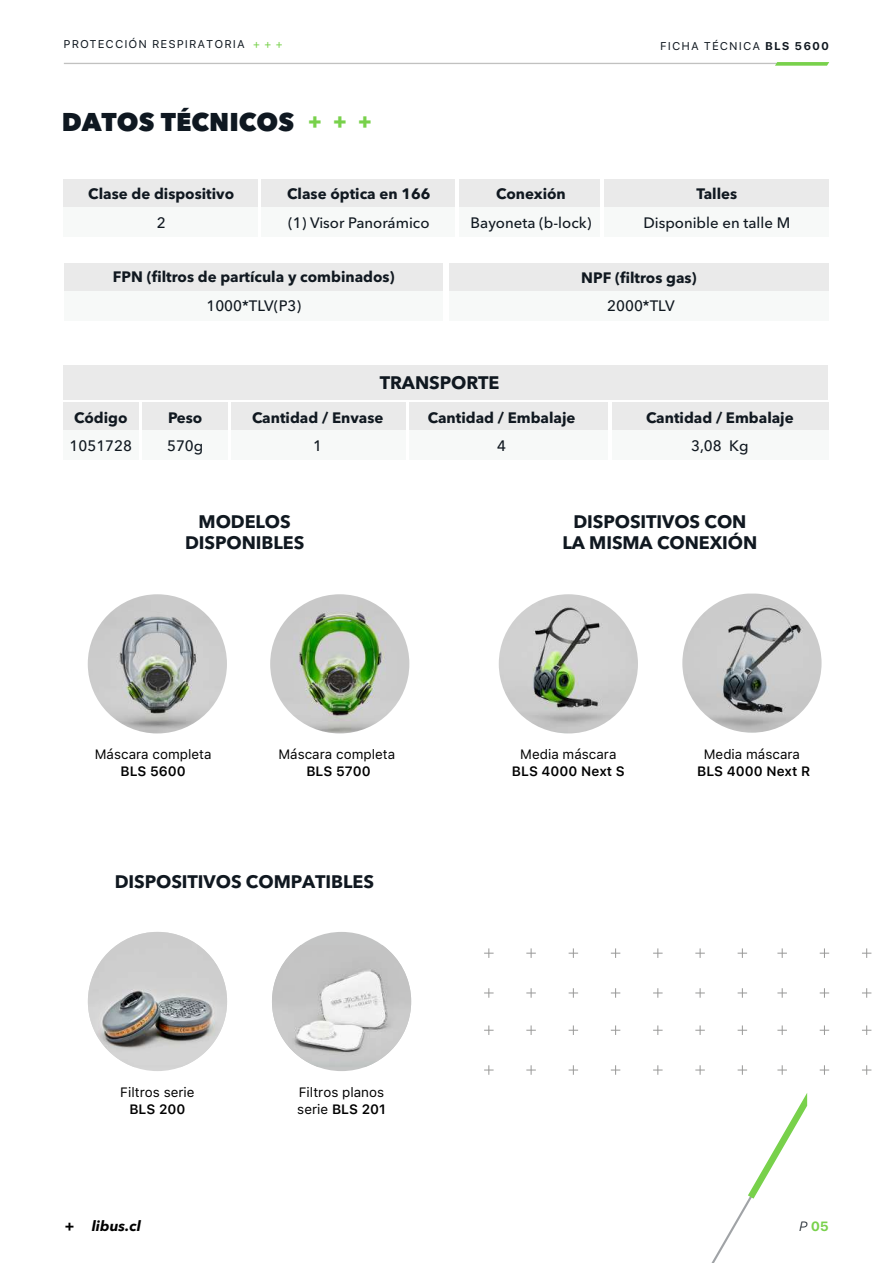
<style>
.page{position:relative;width:893px;height:1263px;background:#fff}
.page>*{position:absolute;margin:0;border:0;box-sizing:border-box;transform-origin:0 0}
.t1{font:800 25.5px "Avenir Next LT Pro";color:#0f1821}
.t2{font:700 18px/21.6px "Avenir Next LT Pro";letter-spacing:-.005em;color:#101820;text-align:center}
.t3{font:700 15px "Avenir Next LT Pro";color:#101820}
.t4{font:500 15px "Avenir Next LT Pro";color:#101820}
.t5{font:italic 700 14.4px "Avenir Next LT Pro";color:#000}
.t6{font:13.5px/16.5px "SF Pro Text";color:#000}
.t7{font:600 13.5px "SF Pro Text";color:#000}
.t8{font:700 13.35px "SF Pro Display";color:#78d14b}
.t9{font:11.25px "SF Pro Display";letter-spacing:.15em;color:#101820}
.s1{color:#78d14b}
.s2{font-weight:700}
.s3{font-family:"SF Pro Text";font-size:21px;color:#78d14b}
.s4{font-weight:600}
.s5{font-weight:300;font-style:italic;color:#101820}
</style>
<div class="page">
<div style="left:63px;top:365px;width:765px;height:34px;background:#eaeaea"></div>
<div style="left:65px;top:285px;width:378px;height:36px;background:#f7f9f8"></div>
<div style="left:449px;top:285px;width:380px;height:36px;background:#f7f9f8"></div>
<div style="left:64px;top:197px;width:194px;height:40px;background:#f7f9f8"></div>
<div style="left:262px;top:197px;width:193px;height:40px;background:#f7f9f8"></div>
<div style="left:459px;top:197px;width:141px;height:40px;background:#f7f9f8"></div>
<div style="left:605px;top:197px;width:224px;height:40px;background:#f7f9f8"></div>
<div style="left:64px;top:179px;width:194px;height:28px;background:#eaeaea"></div>
<div style="left:262px;top:179px;width:193px;height:28px;background:#eaeaea"></div>
<div style="left:65px;top:264px;width:378px;height:27px;background:#eaeaea"></div>
<div style="left:449px;top:264px;width:380px;height:27px;background:#eaeaea"></div>
<div style="left:459px;top:179px;width:141px;height:28px;background:#eaeaea"></div>
<div style="left:605px;top:179px;width:224px;height:28px;background:#eaeaea"></div>
<svg style="left:711px;top:1093px;width:96px;height:170px"></svg>
<div style="left:143px;top:421px;width:85px;height:39px;background:#f7f9f8"></div>
<div style="left:231px;top:421px;width:174px;height:39px;background:#f7f9f8"></div>
<div style="left:410px;top:421px;width:198px;height:39px;background:#f7f9f8"></div>
<div style="left:612px;top:421px;width:216px;height:39px;background:#f7f9f8"></div>
<div style="left:143px;top:403px;width:85px;height:27px;background:#eaeaea"></div>
<div style="left:231px;top:403px;width:174px;height:27px;background:#eaeaea"></div>
<div style="left:410px;top:403px;width:198px;height:27px;background:#eaeaea"></div>
<div style="left:612px;top:403px;width:216px;height:27px;background:#eaeaea"></div>
<div style="left:63px;top:421px;width:76px;height:39px;background:#f7f9f8"></div>
<div style="left:63px;top:403px;width:76px;height:27px;background:#eaeaea"></div>
<hr style="left:64px;top:63px;width:755px;height:1px;background:#c1c1c0">
<svg style="left:775px;top:62px;width:54px;height:4px"></svg>
<img style="left:88px;top:594px;width:139px;height:139px;border-radius:70px">
<img style="left:270px;top:594px;width:139px;height:139px;border-radius:70px">
<img style="left:499px;top:594px;width:139px;height:139px;border-radius:70px">
<img style="left:682px;top:594px;width:139px;height:139px;border-radius:69px">
<svg style="left:484px;top:948px;width:10px;height:10px"></svg>
<svg style="left:526px;top:948px;width:10px;height:10px"></svg>
<svg style="left:569px;top:948px;width:9px;height:10px"></svg>
<svg style="left:611px;top:948px;width:9px;height:10px"></svg>
<svg style="left:653px;top:948px;width:10px;height:10px"></svg>
<svg style="left:695px;top:948px;width:10px;height:10px"></svg>
<svg style="left:738px;top:948px;width:9px;height:10px"></svg>
<svg style="left:484px;top:988px;width:10px;height:10px"></svg>
<svg style="left:526px;top:988px;width:10px;height:10px"></svg>
<svg style="left:569px;top:988px;width:9px;height:10px"></svg>
<svg style="left:611px;top:988px;width:9px;height:10px"></svg>
<svg style="left:653px;top:988px;width:10px;height:10px"></svg>
<svg style="left:695px;top:988px;width:10px;height:10px"></svg>
<svg style="left:738px;top:988px;width:9px;height:10px"></svg>
<svg style="left:777px;top:948px;width:10px;height:10px"></svg>
<svg style="left:820px;top:948px;width:9px;height:10px"></svg>
<svg style="left:862px;top:948px;width:9px;height:10px"></svg>
<svg style="left:777px;top:988px;width:10px;height:10px"></svg>
<svg style="left:820px;top:988px;width:9px;height:10px"></svg>
<svg style="left:862px;top:988px;width:9px;height:10px"></svg>
<svg style="left:484px;top:1025px;width:10px;height:10px"></svg>
<svg style="left:526px;top:1025px;width:10px;height:10px"></svg>
<svg style="left:569px;top:1025px;width:9px;height:10px"></svg>
<svg style="left:611px;top:1025px;width:9px;height:10px"></svg>
<svg style="left:653px;top:1025px;width:10px;height:10px"></svg>
<svg style="left:695px;top:1025px;width:10px;height:10px"></svg>
<svg style="left:738px;top:1025px;width:9px;height:10px"></svg>
<svg style="left:484px;top:1065px;width:10px;height:10px"></svg>
<svg style="left:526px;top:1065px;width:10px;height:10px"></svg>
<svg style="left:569px;top:1065px;width:9px;height:10px"></svg>
<svg style="left:611px;top:1065px;width:9px;height:10px"></svg>
<svg style="left:653px;top:1065px;width:10px;height:10px"></svg>
<svg style="left:695px;top:1065px;width:10px;height:10px"></svg>
<svg style="left:738px;top:1065px;width:9px;height:10px"></svg>
<svg style="left:777px;top:1025px;width:10px;height:10px"></svg>
<svg style="left:820px;top:1025px;width:9px;height:10px"></svg>
<svg style="left:862px;top:1025px;width:9px;height:10px"></svg>
<svg style="left:777px;top:1065px;width:10px;height:10px"></svg>
<svg style="left:820px;top:1065px;width:9px;height:10px"></svg>
<svg style="left:862px;top:1065px;width:9px;height:10px"></svg>
<img style="left:88px;top:932px;width:139px;height:135px">
<div style="left:272px;top:932px;width:139px;height:139px;background:#c4c5c5;border-radius:70px"></div>
<img style="left:272px;top:945px;width:139px;height:122px">
<p class="t9" style="left:64px;top:36px;width:220px">PROTECCIÓN RESPIRATORIA <span class="s1">+ + +</span></p>
<p class="t9" style="left:661px;top:37px;width:170px">FICHA TÉCNICA <span class="s2">BLS 5600</span></p>
<h1 class="t1" style="left:62px;top:106px;width:312px">DATOS TÉCNICOS <span class="s3">+ + +</span></h1>
<p class="t3" style="left:88px;top:185px;width:147px">Clase de dispositivo</p>
<p class="t4" style="left:157px;top:213px;width:10px">2</p>
<p class="t3" style="left:287px;top:185px;width:145px">Clase óptica en 166</p>
<p class="t4" style="left:288px;top:213px;width:143px">(1) Visor Panorámico</p>
<p class="t3" style="left:113px;top:268px;width:283px">FPN (filtros de partícula y combinados)</p>
<p class="t4" style="left:206px;top:297px;width:96px">1000*TLV(P3)</p>
<p class="t3" style="left:496px;top:185px;width:71px">Conexión</p>
<p class="t4" style="left:471px;top:213px;width:122px">Bayoneta (b-lock)</p>
<p class="t3" style="left:696px;top:185px;width:42px">Talles</p>
<p class="t4" style="left:643px;top:213px;width:148px">Disponible en talle M</p>
<p class="t3" style="left:581px;top:268px;width:117px">NPF (filtros gas)</p>
<p class="t4" style="left:607px;top:297px;width:69px">2000*TLV</p>
<p class="t3" style="left:74px;top:408px;width:55px">Código</p>
<p class="t4" style="left:70px;top:437px;width:64px">1051728</p>
<p class="t3" style="left:168px;top:408px;width:36px">Peso</p>
<p class="t4" style="left:167px;top:437px;width:38px">570g</p>
<p class="t2" style="left:380px;top:372px;width:121px">TRANSPORTE</p>
<p class="t3" style="left:252px;top:408px;width:133px">Cantidad / Envase</p>
<p class="t4" style="left:313px;top:437px;width:10px">1</p>
<p class="t3" style="left:428px;top:408px;width:149px">Cantidad / Embalaje</p>
<p class="t4" style="left:497px;top:437px;width:10px">4</p>
<p class="t3" style="left:646px;top:408px;width:149px">Cantidad / Embalaje</p>
<p class="t4" style="left:691px;top:437px;width:59px">3,08 Kg</p>
<p class="t2" style="left:185px;top:510px;width:121px">MODELOS<br>DISPONIBLES</p>
<p class="t2" style="left:562px;top:510px;width:196px">DISPOSITIVOS CON<br>LA MISMA CONEXIÓN</p>
<p class="t6" style="left:95px;top:746px;width:118px">Máscara completa</p>
<p class="t7" style="left:121px;top:761px;width:67px">BLS 5600</p>
<p class="t6" style="left:278px;top:746px;width:118px">Máscara completa</p>
<p class="t7" style="left:306px;top:761px;width:66px">BLS 5700</p>
<p class="t2" style="left:115px;top:871px;width:261px">DISPOSITIVOS COMPATIBLES</p>
<p class="t6" style="left:120px;top:1084px;width:76px">Filtros serie</p>
<p class="t7" style="left:129px;top:1099px;width:58px">BLS 200</p>
<p class="t6" style="left:297px;top:1084px;width:90px">Filtros planos serie <span class="s4">BLS 201</span></p>
<p class="t6" style="left:520px;top:746px;width:98px">Media máscara</p>
<p class="t7" style="left:512px;top:761px;width:114px">BLS 4000 Next S</p>
<p class="t6" style="left:704px;top:746px;width:98px">Media máscara</p>
<p class="t7" style="left:697px;top:761px;width:115px">BLS 4000 Next R</p>
<p class="t5" style="left:65px;top:1217px;width:78px">+ libus.cl</p>
<p class="t8" style="left:799px;top:1219px;width:31px"><span class="s5">P</span> 05</p>
</div>
